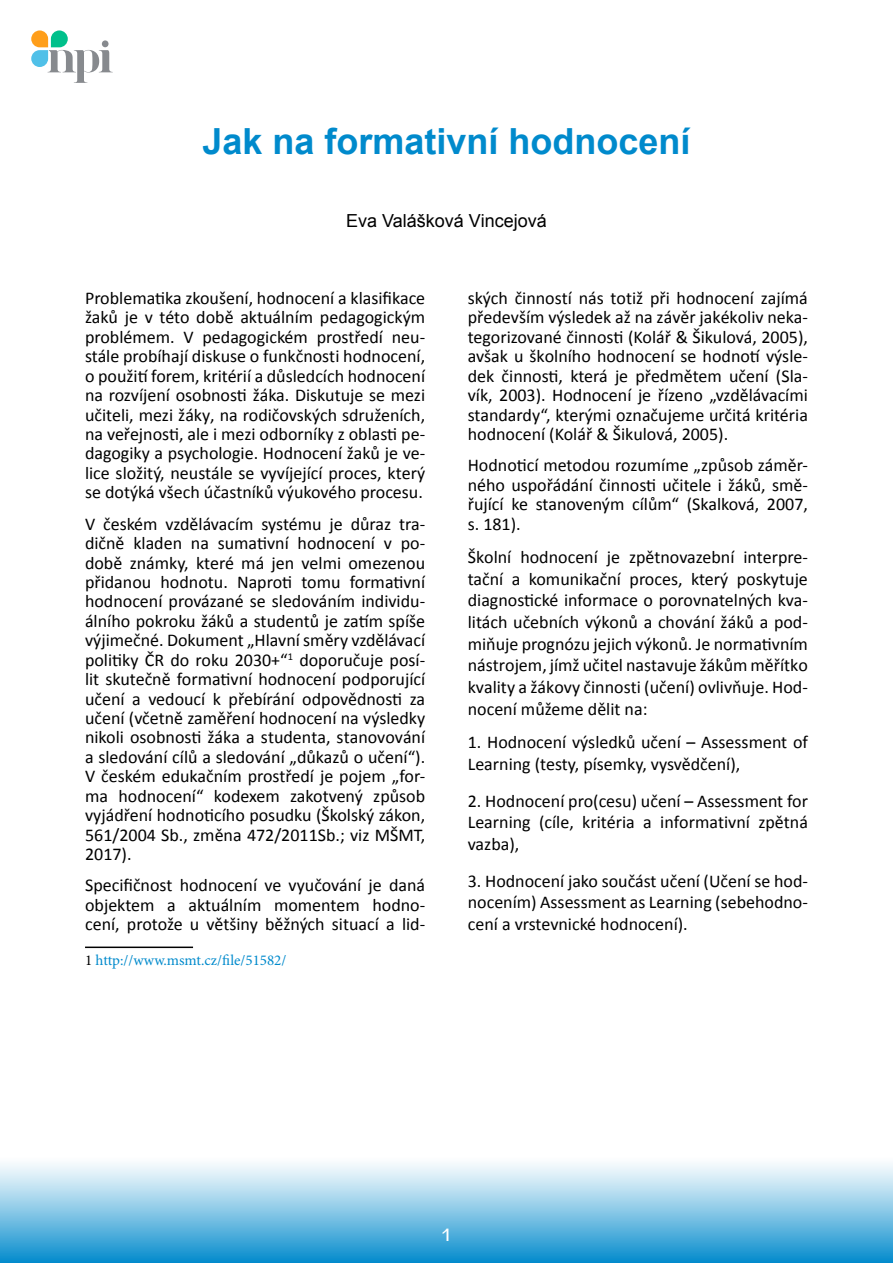
<style>
.page{position:relative;width:893px;height:1263px;background:#fff}
.page>*{position:absolute;margin:0;border:0;box-sizing:border-box;transform-origin:0 0}
.t1{font:700 36px "Arial";color:#008acc}
.t2{font:18px/19.4px "Calibri";color:#000;text-align:justify}
.t3{font:18px "Arial";color:#000}
.t4{font:16.5px "Antique Olive";color:#fff}
.t5{font:15px "Minion Pro";color:#008acc}
.s1{color:#000}
</style>
<div class="page">
<div style="left:0;top:1157px;width:893px;height:106px;background:linear-gradient(to bottom,#fff,#0b8ece)"></div>
<svg style="left:31px;top:30px;width:82px;height:53px"></svg>
<hr style="left:85px;top:946px;width:108px;height:2px;background:#000">
<h1 class="t1" style="left:202px;top:117px;width:490px">Jak na formativní hodnocení</h1>
<p class="t3" style="left:346px;top:209px;width:202px">Eva Valášková Vincejová</p>
<p class="t2" style="left:85px;top:287px;width:342px">Problematika zkoušení, hodnocení a klasifikace žaků je v této době aktuálním pedagogickým problémem. V pedagogickém prostředí neu&shy;stále probíhají diskuse o funkčnosti hodnocení, o použití forem, kritérií a důsledcích hodnocení na rozvíjení osobnosti žáka. Diskutuje se mezi učiteli, mezi žáky, na rodičovských sdruženích, na veřejnosti, ale i mezi odborníky z oblasti pe&shy;dagogiky a psychologie. Hodnocení žaků je ve&shy;lice složitý, neustále se vyvíjející proces, který se dotýká všech účastníků výukového procesu.</p>
<p class="t2" style="left:85px;top:513px;width:342px">V českém vzdělávacím systému je důraz tra&shy;dičně kladen na sumativní hodnocení v po&shy;době známky, které má jen velmi omezenou přidanou hodnotu. Naproti tomu formativní hodnocení provázané se sledováním individu&shy;álního pokroku žáků a studentů je zatím spíše výjimečné. Dokument „Hlavní směry vzdělávací politiky ČR do roku 2030+“<sup>1</sup> doporučuje posí&shy;lit skutečně formativní hodnocení podporující učení a vedoucí k přebírání odpovědnosti za učení (včetně zaměření hodnocení na výsledky nikoli osobnosti žáka a studenta, stanovování a sledování cílů a sledování „důkazů o učení“).<br>V českém edukačním prostředí je pojem „for&shy;ma hodnocení“ kodexem zakotvený způsob vyjádření hodnoticího posudku (Školský zákon, 561/2004 Sb., změna 472/2011Sb.; viz MŠMT, 2017).</p>
<p class="t2" style="left:85px;top:875px;width:342px">Specifičnost hodnocení ve vyučování je daná objektem a aktuálním momentem hodno&shy;cení, protože u většiny běžných situací a lid-</p>
<p class="t5" style="left:85px;top:950px;width:203px"><span class="s1">1</span> http://www.msmt.cz/file/51582/</p>
<p class="t2" style="left:468px;top:287px;width:342px">ských činností nás totiž při hodnocení zajímá především výsledek až na závěr jakékoliv neka&shy;tegorizované činnosti (Kolář &amp; Šikulová, 2005), avšak u školního hodnocení se hodnotí výsle&shy;dek činnosti, která je předmětem učení (Sla&shy;vík, 2003). Hodnocení je řízeno „vzdělávacími standardy“, kterými označujeme určitá kritéria hodnocení (Kolář &amp; Šikulová, 2005).</p>
<p class="t2" style="left:468px;top:455px;width:342px">Hodnoticí metodou rozumíme „způsob záměr&shy;ného uspořádání činnosti učitele i žáků, smě&shy;řující ke stanoveným cílům“ (Skalková, 2007, s. 181).</p>
<p class="t2" style="left:468px;top:546px;width:342px;line-height:21.6px">Školní hodnocení je zpětnovazební interpre&shy;tační a komunikační proces, který poskytuje diagnostické informace o porovnatelných kva&shy;litách učebních výkonů a chování žáků a pod&shy;miňuje prognózu jejich výkonů. Je normativním nástrojem, jímž učitel nastavuje žákům měřítko kvality a žákovy činnosti (učení) ovlivňuje. Hod&shy;nocení můžeme dělit na:</p>
<p class="t2" style="left:468px;top:730px;width:342px;line-height:21.6px">1. Hodnocení výsledků učení – Assessment of<br>Learning (testy, písemky, vysvědčení),</p>
<p class="t2" style="left:468px;top:789px;width:342px;line-height:21.6px">2. Hodnocení pro(cesu) učení – Assessment for Learning (cíle, kritéria a informativní zpětná vazba),</p>
<p class="t2" style="left:468px;top:869px;width:342px;line-height:21.6px">3. Hodnocení jako součást učení (Učení se hod&shy;nocením) Assessment as Learning (sebehodno&shy;cení a vrstevnické hodnocení).</p>
<p class="t4" style="left:442px;top:1225px;width:11px">1</p>
</div>
